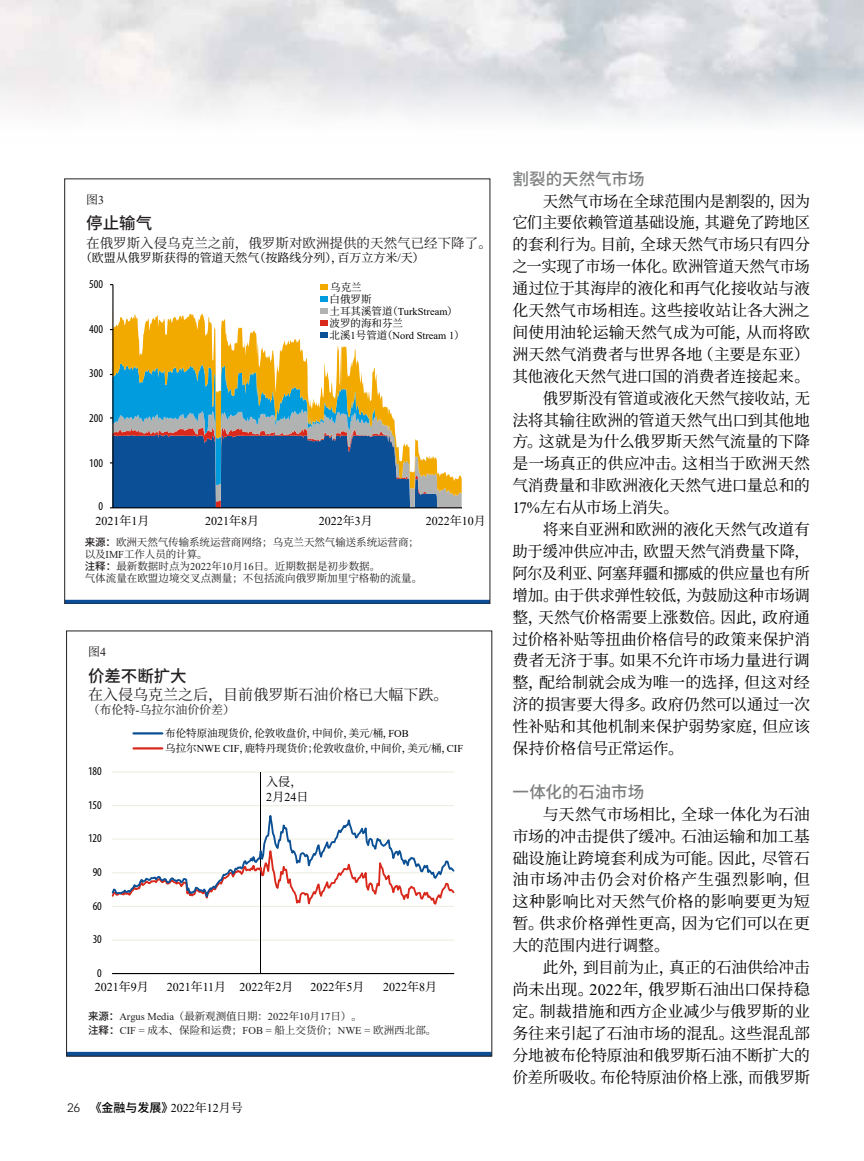
<style>
.page{position:relative;width:864px;height:1161px;background:#fff}
.page>*{position:absolute;margin:0;border:0;box-sizing:border-box;transform-origin:0 0}
.t1{font:500 16.5px "Source Han Sans CN";letter-spacing:.005em;color:#7d7f7e}
.t2{font:500 16.5px "Source Han Sans CN";letter-spacing:-.005em;color:#231f20}
.t3{font:15.75px/21.9px "Source Han Serif CN";color:#000;text-align:justify}
.t4{font:15.75px "Source Han Serif CN";letter-spacing:-.02em;color:#000}
.t5{font:15.75px "Source Han Serif CN";letter-spacing:.02em;color:#000}
.t6{font:15.75px "Source Han Serif CN";letter-spacing:-.025em;color:#000}
.t7{font:15px "Source Han Serif CN";letter-spacing:.005em;color:#231f20}
.t8{font:13.5px "Source Han Serif CN";letter-spacing:.005em;color:#231f20}
.t9{font:12px "Times New Roman";color:#000}
.t10{font:12px "Source Han Serif CN";color:#000}
.t11{font:condensed 12px "Myriad Pro";color:#000}
.t12{font:500 12px "Source Han Sans CN";color:#000}
.t13{font:12px "Source Han Serif CN";color:#231f20}
.t14{font:10.5px/12.6px "Source Han Serif CN";letter-spacing:.005em;color:#231f20}
.t15{font:10.5px/12.3px "Source Han Serif CN";color:#000}
.t16{font:10.5px "Times New Roman";color:#000}
.t17{font:10.5px "Times New Roman";letter-spacing:-.005em;color:#231f20}
.s1{font-family:"Times New Roman"}
.s2{font-family:"Source Han Serif CN"}
.s3{font-family:"Source Han Sans CN";font-weight:500}
.s4{font-family:"Vectora LT Std";font-weight:300}
.s5{font-family:"Times New Roman";font-weight:400}
.s6{font-family:"Source Han Serif CN";font-weight:400}
</style>
<div class="page">
<svg style="left:114px;top:313px;width:274px;height:96px"></svg>
<svg style="left:65px;top:600px;width:425px;height:4px;background:#0f4889"></svg>
<hr style="left:112px;top:285px;width:2px;height:223px;background:#000">
<svg style="left:110px;top:409px;width:352px;height:99px;background:#537da1"></svg>
<hr style="left:113px;top:507px;width:349px;height:1px;background:#000">
<div style="left:320px;top:284px;width:8px;height:6px;background:#f2a900"></div>
<div style="left:320px;top:296px;width:8px;height:6px;background:#009cde"></div>
<div style="left:320px;top:308px;width:8px;height:6px;background:#b1b3b3"></div>
<div style="left:320px;top:320px;width:8px;height:6px;background:#da291c"></div>
<div style="left:320px;top:332px;width:8px;height:6px;background:#0b5096"></div>
<svg style="left:67px;top:1052px;width:425px;height:4px;background:#0e498b"></svg>
<hr style="left:112px;top:940px;width:342px;height:1px;background:#edebe0">
<hr style="left:112px;top:772px;width:342px;height:1px;background:#edebe0">
<hr style="left:261px;top:772px;width:1px;height:202px;background:#000">
<hr style="left:112px;top:973px;width:342px;height:1px;background:#000">
<svg style="left:111px;top:803px;width:344px;height:110px"></svg>
<hr style="left:134px;top:747px;width:28px;height:3px;background:#d9291c">
<hr style="left:134px;top:732px;width:28px;height:3px;background:#0b5095">
<p class="t13" style="left:86px;top:193px;width:20px">图<span class="s1">3</span></p>
<p class="t2" style="left:86px;top:214px;width:68px">停止输气</p>
<p class="t8" style="left:86px;top:235px;width:407px">在俄罗斯入侵乌克兰之前，俄罗斯对欧洲提供的天然气已经下降了。</p>
<p class="t10" style="left:80px;top:251px;width:346px">（欧盟从俄罗斯获得的管道天然气（按路线分列），百万立方米<span class="s1">/</span>天）</p>
<p class="t11" style="left:89px;top:277px;width:15px">500</p>
<p class="t11" style="left:89px;top:322px;width:15px">400</p>
<p class="t11" style="left:89px;top:366px;width:15px">300</p>
<p class="t11" style="left:89px;top:410px;width:15px">200</p>
<p class="t11" style="left:89px;top:455px;width:15px">100</p>
<p class="t11" style="left:98px;top:499px;width:6px">0</p>
<p class="t15" style="left:330px;top:281px;width:43px">乌克兰白俄罗斯</p>
<p class="t16" style="left:330px;top:304px;width:130px"><span class="s2">土耳其溪管道（</span>TurkStream<span class="s2">）</span></p>
<p class="t15" style="left:330px;top:317px;width:75px">波罗的海和芬兰</p>
<p class="t16" style="left:330px;top:328px;width:136px"><span class="s2">北溪</span>1<span class="s2">号管道（</span>Nord Stream 1<span class="s2">）</span></p>
<p class="t9" style="left:95px;top:513px;width:55px">2021<span class="s2">年</span>1<span class="s2">月</span></p>
<p class="t9" style="left:205px;top:513px;width:55px">2021<span class="s2">年</span>8<span class="s2">月</span></p>
<p class="t9" style="left:319px;top:513px;width:55px">2022<span class="s2">年</span>3<span class="s2">月</span></p>
<p class="t9" style="left:426px;top:512px;width:61px">2022<span class="s2">年</span>10<span class="s2">月</span></p>
<p class="t14" style="left:85px;top:536px;width:336px"><span class="s3">来源：</span>欧洲天然气传输系统运营商网络；乌克兰天然气输送系统运营商；以及<span class="s1">IMF</span>工作人员的计算。</p>
<p class="t14" style="left:85px;top:560px;width:339px"><span class="s3">注释：</span>最新数据时点为<span class="s1">2022</span>年<span class="s1">10</span>月<span class="s1">16</span>日。近期数据是初步数据。<br>气体流量在欧盟边境交叉点测量；不包括流向俄罗斯加里宁格勒的流量。</p>
<p class="t13" style="left:88px;top:645px;width:20px">图<span class="s1">4</span></p>
<p class="t2" style="left:88px;top:666px;width:100px">价差不断扩大</p>
<p class="t7" style="left:88px;top:686px;width:362px">在入侵乌克兰之后，目前俄罗斯石油价格已大幅下跌。</p>
<p class="t13" style="left:88px;top:703px;width:149px">（布伦特<span class="s1">-</span>乌拉尔油价价差）</p>
<p class="t11" style="left:88px;top:764px;width:15px">180</p>
<p class="t11" style="left:88px;top:798px;width:15px">150</p>
<p class="t11" style="left:88px;top:831px;width:15px">120</p>
<p class="t11" style="left:93px;top:865px;width:11px">90</p>
<p class="t11" style="left:93px;top:898px;width:11px">60</p>
<p class="t11" style="left:93px;top:932px;width:11px">30</p>
<p class="t11" style="left:97px;top:966px;width:6px">0</p>
<p class="t15" style="left:165px;top:727px;width:245px">布伦特原油现货价，伦敦收盘价，中间价，美元<span class="s1">/</span>桶，<span class="s1">FOB</span></p>
<p class="t15" style="left:165px;top:742px;width:299px">乌拉尔<span class="s1">NWE CIF</span>，鹿特丹现货价；伦敦收盘价，中间价，美元<span class="s1">/</span>桶，<span class="s1">CIF</span></p>
<p class="t10" style="left:266px;top:775px;width:38px">入侵，</p>
<p class="t9" style="left:266px;top:788px;width:44px">2<span class="s2">月</span>24<span class="s2">日</span></p>
<p class="t9" style="left:95px;top:979px;width:55px">2021<span class="s2">年</span>9<span class="s2">月</span></p>
<p class="t9" style="left:167px;top:979px;width:128px">2021<span class="s2">年</span>11<span class="s2">月</span> 2022<span class="s2">年</span>2<span class="s2">月</span></p>
<p class="t9" style="left:311px;top:979px;width:55px">2022<span class="s2">年</span>5<span class="s2">月</span></p>
<p class="t9" style="left:383px;top:979px;width:55px">2022<span class="s2">年</span>8<span class="s2">月</span></p>
<p class="t17" style="left:88px;top:1009px;width:275px"><span class="s3">来源：</span>Argus Media<span class="s2">（最新观测值日期：</span>2022<span class="s2">年</span>10<span class="s2">月</span>17<span class="s2">日）。</span></p>
<p class="t14" style="left:88px;top:1024px;width:350px"><span class="s3">注释：</span><span class="s1">CIF =</span> 成本、保险和运费；<span class="s1">FOB =</span> 船上交货价；<span class="s1">NWE =</span> 欧洲西北部。</p>
<p class="t12" style="left:68px;top:1100px;width:177px"><span class="s4">26</span> 《金融与发展》<span class="s5">2022</span><span class="s6">年</span><span class="s5">12</span><span class="s6">月号</span></p>
<p class="t1" style="left:512px;top:169px;width:134px">割裂的天然气市场</p>
<p class="t3" style="left:543px;top:190px;width:269px">天然气市场在全球范围内是割裂的，因为</p>
<p class="t3" style="left:512px;top:212px;width:299px">它们主要依赖管道基础设施，其避免了跨地区</p>
<p class="t3" style="left:512px;top:234px;width:299px">的套利行为。目前，全球天然气市场只有四分</p>
<p class="t3" style="left:512px;top:256px;width:299px">之一实现了市场一体化。欧洲管道天然气市场</p>
<p class="t3" style="left:512px;top:278px;width:299px">通过位于其海岸的液化和再气化接收站与液</p>
<p class="t3" style="left:512px;top:300px;width:299px">化天然气市场相连。这些接收站让各大洲之</p>
<p class="t3" style="left:512px;top:322px;width:299px">间使用油轮运输天然气成为可能，从而将欧</p>
<p class="t4" style="left:512px;top:345px;width:299px">洲天然气消费者与世界各地（主要是东亚）</p>
<p class="t3" style="left:512px;top:365px;width:299px">其他液化天然气进口国的消费者连接起来。</p>
<p class="t3" style="left:543px;top:387px;width:269px">俄罗斯没有管道或液化天然气接收站，无</p>
<p class="t3" style="left:512px;top:409px;width:299px">法将其输往欧洲的管道天然气出口到其他地</p>
<p class="t3" style="left:512px;top:431px;width:299px">方。这就是为什么俄罗斯天然气流量的下降</p>
<p class="t3" style="left:512px;top:453px;width:299px">是一场真正的供应冲击。这相当于欧洲天然</p>
<p class="t3" style="left:512px;top:475px;width:299px">气消费量和非欧洲液化天然气进口量总和的</p>
<p class="t6" style="left:512px;top:499px;width:168px"><span class="s1">17%</span>左右从市场上消失。</p>
<p class="t3" style="left:543px;top:519px;width:269px">将来自亚洲和欧洲的液化天然气改道有</p>
<p class="t3" style="left:512px;top:541px;width:299px">助于缓冲供应冲击，欧盟天然气消费量下降，</p>
<p class="t3" style="left:512px;top:563px;width:299px">阿尔及利亚、阿塞拜疆和挪威的供应量也有所</p>
<p class="t3" style="left:512px;top:584px;width:299px">增加。由于供求弹性较低，为鼓励这种市场调</p>
<p class="t3" style="left:512px;top:606px;width:299px">整，天然气价格需要上涨数倍。因此，政府通</p>
<p class="t3" style="left:512px;top:628px;width:299px">过价格补贴等扭曲价格信号的政策来保护消</p>
<p class="t3" style="left:512px;top:650px;width:299px">费者无济于事。如果不允许市场力量进行调</p>
<p class="t5" style="left:512px;top:674px;width:299px">整，配给制就会成为唯一的选择，但这对经</p>
<p class="t3" style="left:512px;top:694px;width:299px">济的损害要大得多。政府仍然可以通过一次</p>
<p class="t3" style="left:512px;top:716px;width:299px">性补贴和其他机制来保护弱势家庭，但应该</p>
<p class="t3" style="left:512px;top:738px;width:173px">保持价格信号正常运作。</p>
<p class="t1" style="left:512px;top:783px;width:133px">一体化的石油市场</p>
<p class="t3" style="left:512px;top:803px;width:299px;text-indent:30px">与天然气市场相比，全球一体化为石油市场的冲击提供了缓冲。石油运输和加工基础设施让跨境套利成为可能。因此，尽管石油市场冲击仍会对价格产生强烈影响，但这种影响比对天然气价格的影响要更为短暂。供求价格弹性更高，因为它们可以在更大的范围内进行调整。</p>
<p class="t3" style="left:512px;top:957px;width:299px;text-indent:30px">此外，到目前为止，真正的石油供给冲击尚未出现。<span class="s1">2022</span>年，俄罗斯石油出口保持稳定。制裁措施和西方企业减少与俄罗斯的业务往来引起了石油市场的混乱。这些混乱部分地被布伦特原油和俄罗斯石油不断扩大的价差所吸收。布伦特原油价格上涨，而俄罗斯</p>
</div>
